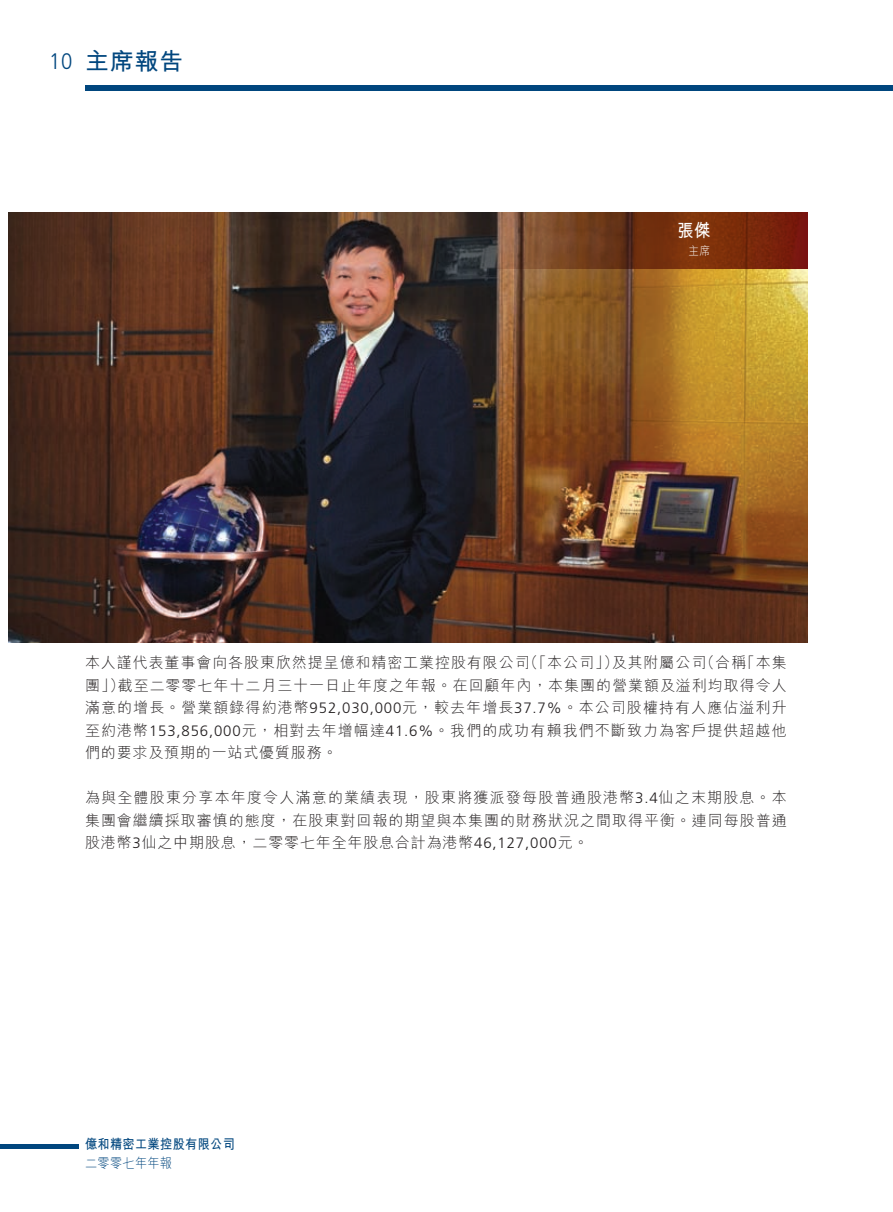
<style>
.page{position:relative;width:893px;height:1212px;background:#fff}
.page>*{position:absolute;margin:0;border:0;box-sizing:border-box;transform-origin:0 0}
.t1{font:700 24px "M Hei HK";color:#00467e}
.t2{font:700 18px "M Hei HK";color:#fff;scale:.9 1}
.t3{font:300 15px/22.5px "M Hei HK";letter-spacing:.065em;color:#231f20;text-align:justify}
.t4{font:700 13.5px/18.8px "M Hei HK";letter-spacing:.03em;color:#00467e;scale:.9 1}
.t5{font:300 12px "M Hei HK";color:#fff;scale:.9 1}
.s1{font-family:"Frutiger LT Std";font-weight:300;font-size:22.5px}
.s2{font-family:"Frutiger LT Std"}
.s3{font-weight:300}
</style>
<div class="page">
<hr style="left:0;top:1144px;width:79px;height:4px;background:#00467e">
<div style="left:85px;top:85px;width:808px;height:6px;background:#00467e"></div>
<img style="left:9px;top:213px;width:799px;height:429px">
<svg style="left:463px;top:213px;width:345px;height:56px;background:#71361b"></svg>
<p class="t1" style="left:49px;top:44px;width:136px"><span class="s1">10</span> 主席報告</p>
<p class="t2" style="left:677px;top:217px;width:38px">張傑</p>
<p class="t5" style="left:688px;top:242px;width:26px">主席</p>
<p class="t3" style="left:85px;top:651px;width:703px">本人謹代表董事會向各股東欣然提呈億和精密工業控股有限公司（「本公司」）及其附屬公司（合稱「本集團」）截至二零零七年十二月三十一日止年度之年報。在回顧年內，本集團的營業額及溢利均取得令人滿意的增長。營業額錄得約港幣<span class="s2">952,030,000</span>元，較去年增長<span class="s2">37.7%</span>。本公司股權持有人應佔溢利升至約港幣<span class="s2">153,856,000</span>元，相對去年增幅達<span class="s2">41.6%</span>。我們的成功有賴我們不斷致力為客戶提供超越他們的要求及預期的一站式優質服務。</p>
<p class="t3" style="left:85px;top:786px;width:703px">為與全體股東分享本年度令人滿意的業績表現，股東將獲派發每股普通股港幣<span class="s2">3.4</span>仙之末期股息。本集團會繼續採取審慎的態度，在股東對回報的期望與本集團的財務狀況之間取得平衡。連同每股普通股港幣<span class="s2">3</span>仙之中期股息，二零零七年全年股息合計為港幣<span class="s2">46,127,000</span>元。</p>
<p class="t4" style="left:85px;top:1134px;width:168px">億和精密工業控股有限公司<span class="s3">二零零七年年報</span></p>
</div>
